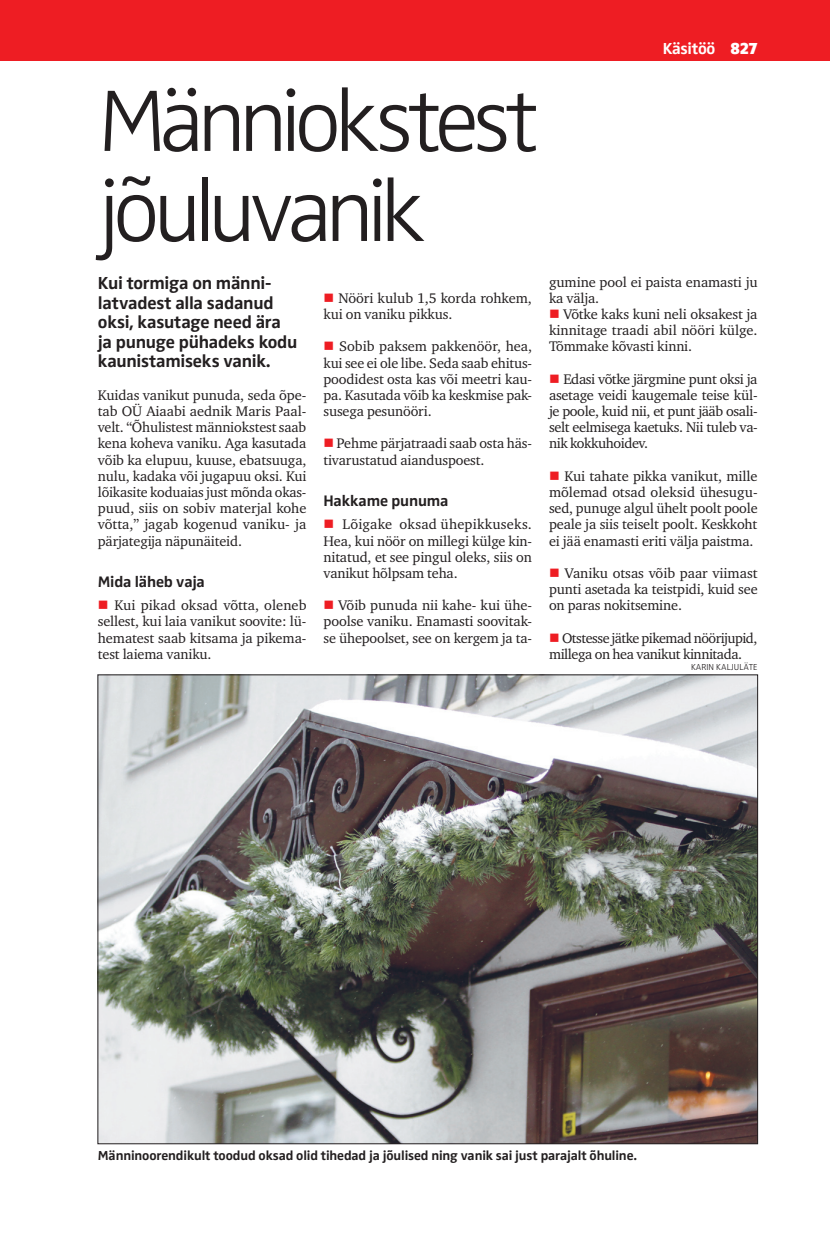
<style>
.page{position:relative;width:830px;height:1234px;background:#fff}
.page>*{position:absolute;margin:0;border:0;box-sizing:border-box;transform-origin:0 0}
.t1{font:300 90px/90px "Zwo Pro";letter-spacing:-.075em;color:#231f20}
.t2{font:700 18px/19.5px "Zwo Pro";letter-spacing:-.015em;color:#231f20}
.t3{font:700 16.5px "Zwo Pro";letter-spacing:-.02em;color:#fff}
.t4{font:700 15.75px "Zwo Pro";letter-spacing:-.01em;color:#231f20}
.t5{font:14.25px/16.2px "Charter ITC";letter-spacing:-.01em;color:#231f20;text-align:justify}
.t6{font:14.25px/16.2px "Charter ITC";letter-spacing:-.03em;color:#231f20}
.t7{font:700 13.5px "Zwo Pro";letter-spacing:-.01em;color:#231f20}
.t8{font:300 9px "Zwo Pro";color:#231f20}
.s1{font-weight:900}
.s2{color:#ee1d23}
</style>
<div class="page">
<div style="left:0;top:0;width:829px;height:60px;background:#ee1d23"></div>
<img style="left:100px;top:676px;width:655px;height:465px">
<p class="t3" style="left:662px;top:39px;width:97px">Käsitöö <span class="s1">827</span></p>
<h1 class="t1" style="left:98px;top:78px;width:442px">Männiokstest jõuluvanik</h1>
<p class="t2" style="left:98px;top:274px;width:201px">Kui tormiga on männi&shy;latvadest alla sadanud oksi, kasutage need ära ja punuge pühadeks kodu kaunistamiseks vanik.</p>
<p class="t5" style="left:98px;top:387px;width:210px">Kuidas vanikut punuda, seda õpe&shy;tab OÜ Aiaabi aednik Maris Paal&shy;velt. “Õhulistest männiokstest saab kena koheva vaniku. Aga kasutada võib ka elupuu, kuuse, ebatsuuga, nulu, kadaka või jugapuu oksi. Kui lõikasite koduaias just mõnda okas&shy;puud, siis on sobiv materjal kohe võtta,” jagab kogenud vaniku- ja pärjategija näpunäiteid.</p>
<p class="t4" style="left:98px;top:572px;width:108px">Mida läheb vaja</p>
<p class="t5" style="left:98px;top:597px;width:210px"><span class="s2">■</span> Kui pikad oksad võtta, oleneb sellest, kui laia vanikut soovite: lü&shy;hematest saab kitsama ja pikema&shy;test laiema vaniku.</p>
<p class="t5" style="left:323px;top:290px;width:210px"><span class="s2">■</span> Nööri kulub 1,5 korda rohkem, kui on vaniku pikkus.</p>
<p class="t5" style="left:323px;top:338px;width:210px"><span class="s2">■</span> Sobib paksem pakkenöör, hea, kui see ei ole libe. Seda saab ehitus&shy;poodidest osta kas või meetri kau&shy;pa. Kasutada võib ka keskmise pak&shy;susega pesunööri.</p>
<p class="t5" style="left:323px;top:435px;width:210px"><span class="s2">■</span> Pehme pärjatraadi saab osta häs&shy;tivarustatud aianduspoest.</p>
<p class="t4" style="left:323px;top:491px;width:126px">Hakkame punuma</p>
<p class="t5" style="left:323px;top:516px;width:210px"><span class="s2">■</span> Lõigake oksad ühepikkuseks.<br>Hea, kui nöör on millegi külge kin&shy;nitatud, et see pingul oleks, siis on vanikut hõlpsam teha.</p>
<p class="t5" style="left:323px;top:597px;width:210px"><span class="s2">■</span> Võib punuda nii kahe- kui ühe&shy;poolse vaniku. Enamasti soovitak&shy;se ühepoolset, see on kergem ja ta-</p>
<p class="t5" style="left:549px;top:274px;width:210px">gumine pool ei paista enamasti ju ka välja.</p>
<p class="t5" style="left:549px;top:306px;width:210px"><span class="s2">■</span> Võtke kaks kuni neli oksakest ja kinnitage traadi abil nööri külge.<br>Tõmmake kõvasti kinni.</p>
<p class="t5" style="left:549px;top:371px;width:210px"><span class="s2">■</span> Edasi võtke järgmine punt oksi ja asetage veidi kaugemale teise kül&shy;je poole, kuid nii, et punt jääb osali&shy;selt eelmisega kaetuks. Nii tuleb va&shy;nik kokkuhoidev.</p>
<p class="t5" style="left:549px;top:467px;width:210px"><span class="s2">■</span> Kui tahate pikka vanikut, mille mõlemad otsad oleksid ühesugu&shy;sed, punuge algul ühelt poolt poole peale ja siis teiselt poolt. Keskkoht ei jää enamasti eriti välja paistma.</p>
<p class="t5" style="left:549px;top:564px;width:210px"><span class="s2">■</span> Vaniku otsas võib paar viimast punti asetada ka teistpidi, kuid see on paras nokitsemine.</p>
<p class="t6" style="left:549px;top:629px;width:210px"><span class="s2">■</span> Otstesse jätke pikemad nöörijupid, millega on hea vanikut kinnitada.</p>
<p class="t8" style="left:690px;top:662px;width:68px">KARIN KALJULÄTE</p>
<p class="t7" style="left:98px;top:1147px;width:540px">Männinoorendikult toodud oksad olid tihedad ja jõulised ning vanik sai just parajalt õhuline.</p>
</div>
